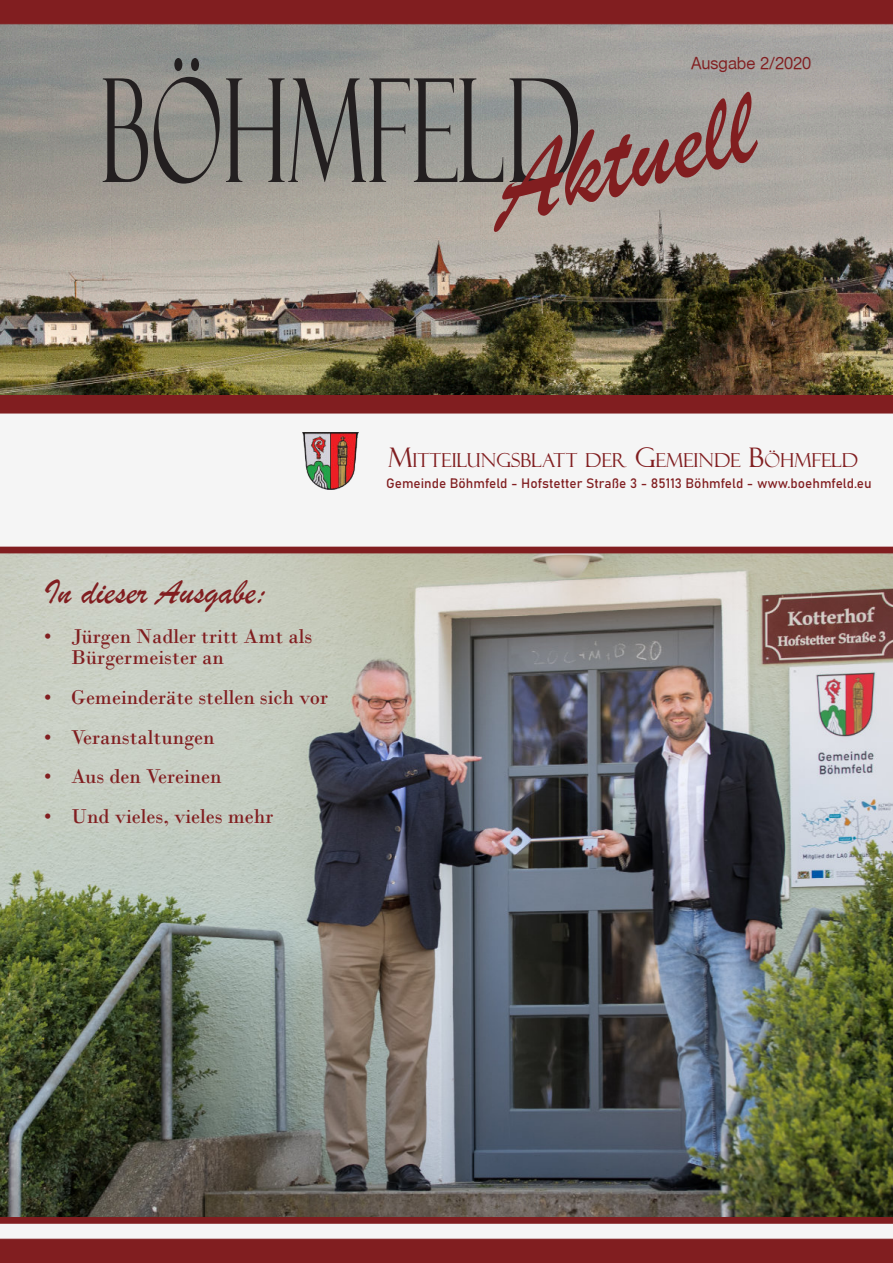
<style>
.page{position:relative;width:893px;height:1263px;background:#fff}
.page>*{position:absolute;margin:0;border:0;box-sizing:border-box;transform-origin:0 0}
.t1{font:144px "Felix Titling";color:#231f20;scale:.61 1}
.t2{font:112.8px "Brush Script";color:#811e20}
.t3{font:36px "Brush Script";color:#811e20}
.t4{font:21px/21.8px "Bodoni";color:#811e20}
.t5{font:19.35px "Felix Titling";color:#811e20}
.t6{font:16.5px "Basic Sans SF";color:#811e20}
.t7{font:13.5px "Bahnschrift";color:#811e20}
.s1{font-size:27px}
</style>
<div class="page">
<div style="left:0;top:372px;width:893px;height:891px;background:#f5f5f5"></div>
<div style="left:0;top:395px;width:893px;height:18px;background:#811e20"></div>
<img style="left:0;top:24px;width:893px;height:371px">
<img style="left:302px;top:432px;width:56px;height:57px">
<div style="left:0;top:0;width:893px;height:24px;background:#811e20"></div>
<div style="left:0;top:1239px;width:893px;height:24px;background:#811e20"></div>
<img style="left:0;top:547px;width:893px;height:677px">
<h1 class="t1" style="left:99px;top:48px;width:791px">Böhmfeld</h1>
<p class="t6" style="left:692px;top:54px;width:121px">Ausgabe 2/2020</p>
<h2 class="t2" style="left:482px;top:161px;width:271px;rotate:-15deg">Aktuell</h2>
<h3 class="t3" style="left:44px;top:581px;width:225px">In dieser Ausgabe:</h3>
<p class="t4" style="left:71px;top:627px;width:243px;text-indent:-27px">• Jürgen Nadler tritt Amt als<br>Bürgermeister an</p>
<p class="t4" style="left:44px;top:689px;width:285px">• Gemeinderäte stellen sich vor</p>
<p class="t4" style="left:44px;top:728px;width:172px">• Veranstaltungen</p>
<p class="t4" style="left:44px;top:768px;width:179px">• Aus den Vereinen</p>
<p class="t4" style="left:44px;top:808px;width:231px">• Und vieles, vieles mehr</p>
<p class="t5" style="left:389px;top:449px;width:471px"><span class="s1">M</span>ITTEILUNGSBLATT DER <span class="s1">G</span>EMEINDE <span class="s1">B</span>ÖHMFELD</p>
<p class="t7" style="left:386px;top:478px;width:487px">Gemeinde Böhmfeld - Hofstetter Straße 3 - 85113 Böhmfeld - www.boehmfeld.eu</p>
</div>
